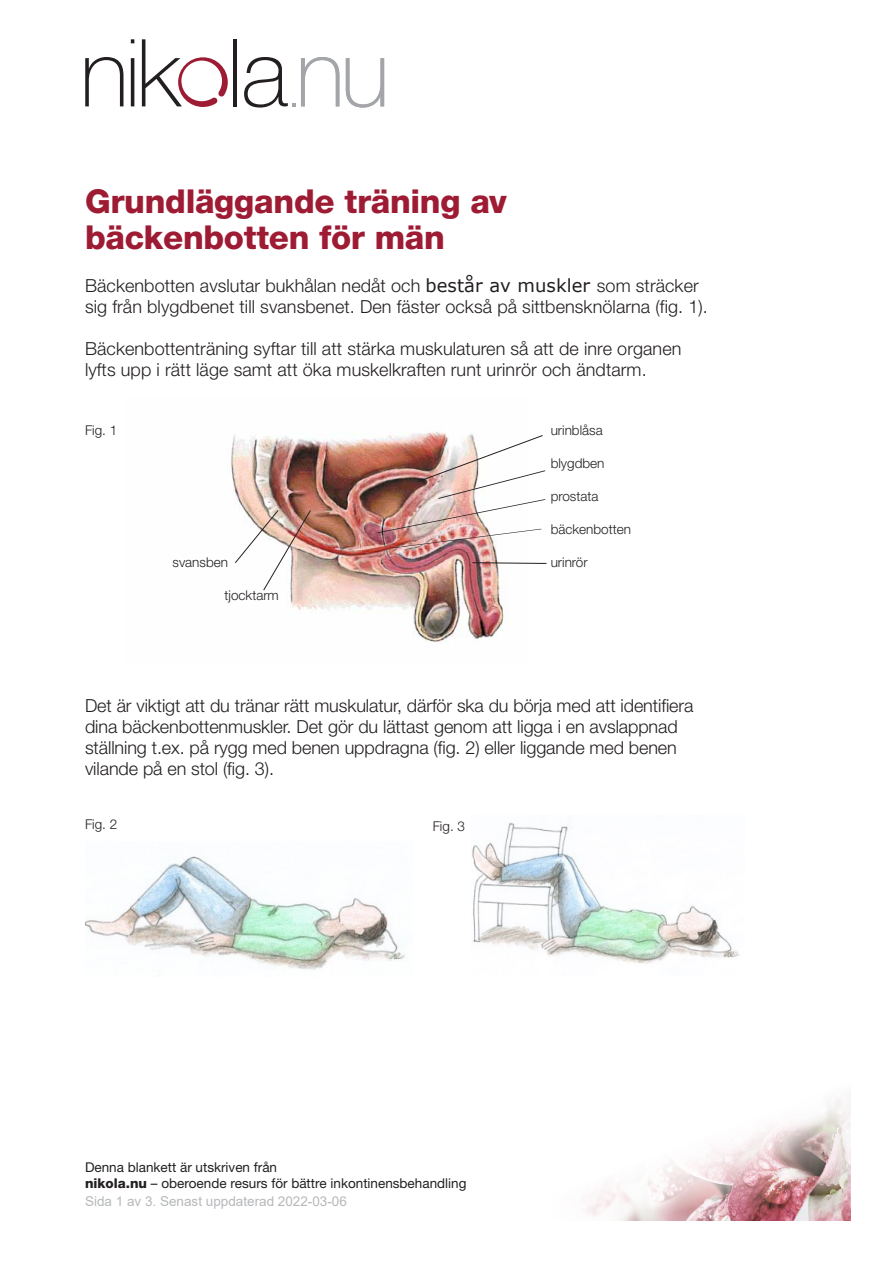
<style>
.page{position:relative;width:893px;height:1263px;background:#fff}
.page>*{position:absolute;margin:0;border:0;box-sizing:border-box;transform-origin:0 0}
.t1{font:800 33px/36px "Helvetica Neue";letter-spacing:-.01em;color:#9e1b34}
.t2{font:300 18px/21px "Helvetica Neue";letter-spacing:.005em;color:#231f20}
.t3{font:13.5px/16.2px "Helvetica Neue";color:#231f20}
.t4{font:300 13.5px "Helvetica Neue LT Std";color:#231f20}
.t5{font:13.5px "Arial";color:#b6b8ba}
.s1{font-family:"Verdana";font-weight:400}
.s2{font-weight:800}
</style>
<div class="page">
<svg style="left:585px;top:1093px;width:266px;height:128px"></svg>
<svg style="left:85px;top:57px;width:38px;height:49px"></svg>
<hr style="left:131px;top:58px;width:3px;height:48px;background:#231f20">
<svg style="left:131px;top:39px;width:3px;height:4px"></svg>
<hr style="left:233px;top:39px;width:4px;height:67px;background:#231f20">
<svg style="left:244px;top:57px;width:96px;height:51px"></svg>
<svg style="left:346px;top:58px;width:38px;height:50px"></svg>
<svg style="left:142px;top:39px;width:86px;height:68px"></svg>
<img style="left:231px;top:432px;width:273px;height:217px">
<svg style="left:472px;top:562px;width:75px;height:2px"></svg>
<img style="left:234px;top:509px;width:77px;height:82px">
<img style="left:372px;top:434px;width:174px;height:114px">
<img style="left:472px;top:822px;width:268px;height:142px">
<img style="left:86px;top:856px;width:319px;height:114px">
<h1 class="t1" style="left:85px;top:183px;width:423px">Grundläggande träning av bäckenbotten för män</h1>
<p class="t2" style="left:85px;top:275px;width:624px">Bäckenbotten avslutar bukhålan nedåt och <span class="s1">består av muskler</span> som sträcker sig från blygdbenet till svansbenet. Den fäster också på sittbensknölarna (fig. 1).</p>
<p class="t2" style="left:85px;top:338px;width:598px">Bäckenbottenträning syftar till att stärka muskulaturen så att de inre organen lyfts upp i rätt läge samt att öka muskelkraften runt urinrör och ändtarm.</p>
<p class="t4" style="left:85px;top:422px;width:34px">Fig. 1</p>
<p class="t4" style="left:551px;top:422px;width:54px">urinblåsa</p>
<p class="t4" style="left:551px;top:455px;width:55px">blygdben</p>
<p class="t4" style="left:551px;top:488px;width:49px">prostata</p>
<p class="t4" style="left:551px;top:521px;width:82px">bäckenbotten</p>
<p class="t4" style="left:173px;top:554px;width:57px">svansben</p>
<p class="t4" style="left:551px;top:554px;width:39px">urinrör</p>
<p class="t4" style="left:225px;top:587px;width:56px">tjocktarm</p>
<p class="t2" style="left:85px;top:695px;width:610px">Det är viktigt att du tränar rätt muskulatur, därför ska du börja med att identifiera dina bäckenbottenmuskler. Det gör du lättast genom att ligga i en avslappnad ställning t.ex. på rygg med benen uppdragna (fig. 2) eller liggande med benen vilande på en stol (fig. 3).</p>
<p class="t4" style="left:85px;top:815px;width:34px">Fig. 2</p>
<p class="t4" style="left:433px;top:818px;width:34px">Fig. 3</p>
<p class="t3" style="left:85px;top:1159px;width:383px">Denna blankett är utskriven från<br><span class="s2">nikola.nu</span> – oberoende resurs för bättre inkontinensbehandling</p>
<p class="t5" style="left:85px;top:1191px;width:263px">Sida 1 av 3. Senast uppdaterad 2022-03-06</p>
</div>
